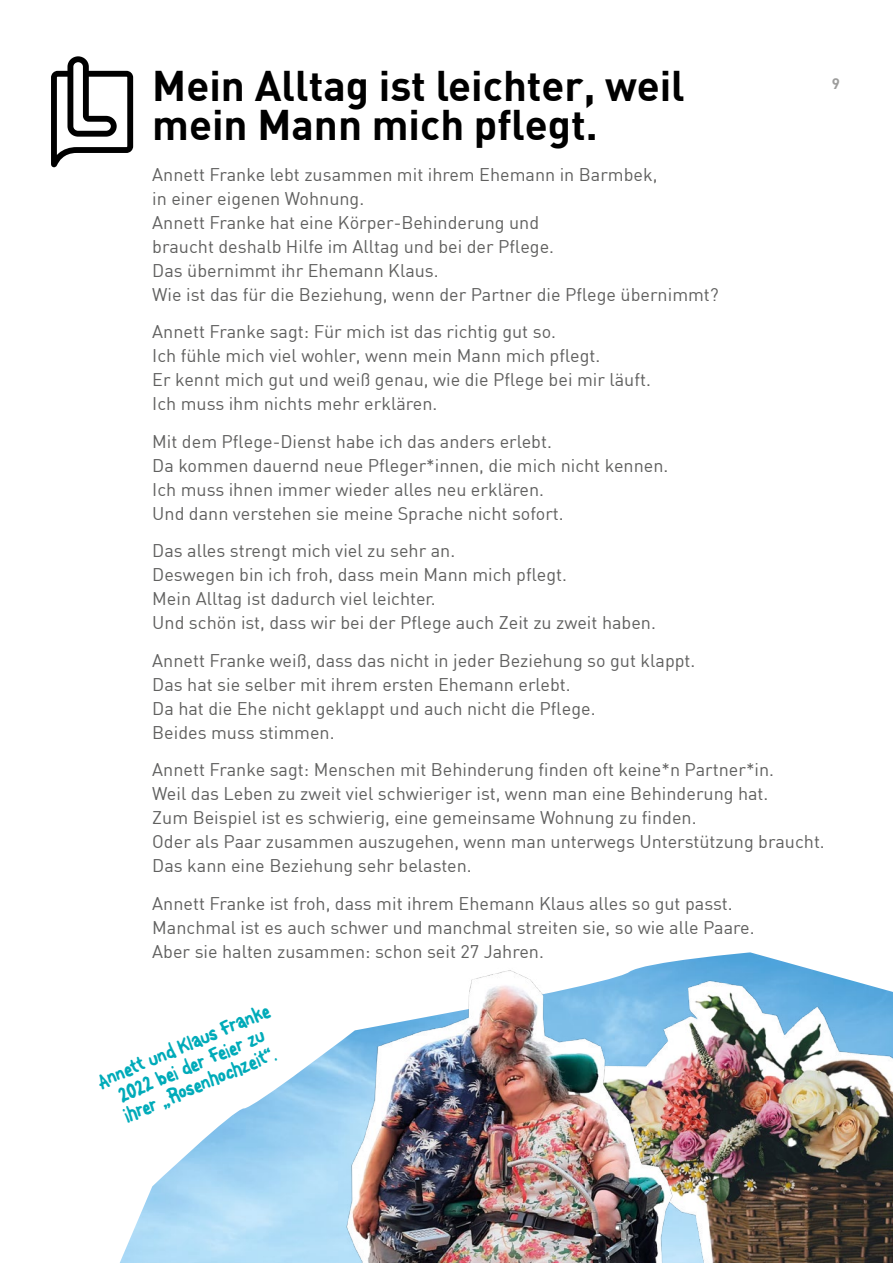
<style>
.page{position:relative;width:893px;height:1263px;background:#fff}
.page>*{position:absolute;margin:0;border:0;box-sizing:border-box;transform-origin:0 0}
.Überschriften_Headline_LL_H2{font:700 42px/39px "DIN";color:#000}
.t1{font:22.5px/21px "Font On A Stick";color:#00abb9;text-align:center}
.Überschriften_Interview_P{font:18px/24px "DIN";color:#60605f}
.t2{font:700 15px "DIN";color:#9d9d9c}
</style>
<div class="page">
<img style="left:120px;top:1045px;width:216px;height:218px">
<svg style="left:51px;top:56px;width:82px;height:111px"></svg>
<img style="left:677px;top:952px;width:216px;height:311px">
<img style="left:336px;top:961px;width:370px;height:302px">
<h2 class="Überschriften_Headline_LL_H2" style="left:152px;top:65px;width:534px">Mein Alltag ist leichter, weil mein Mann mich pflegt.</h2>
<p class="Überschriften_Interview_P" style="left:152px;top:162px;width:568px">Annett Franke lebt zusammen mit ihrem Ehemann in Barmbek,<br>in einer eigenen Wohnung.<br>Annett Franke hat eine Körper-Behinderung und<br>braucht deshalb Hilfe im Alltag und bei der Pflege.<br>Das übernimmt ihr Ehemann Klaus.<br>Wie ist das für die Beziehung, wenn der Partner die Pflege übernimmt?</p>
<p class="Überschriften_Interview_P" style="left:152px;top:319px;width:500px">Annett Franke sagt: Für mich ist das richtig gut so.<br>Ich fühle mich viel wohler, wenn mein Mann mich pflegt.<br>Er kennt mich gut und weiß genau, wie die Pflege bei mir läuft.<br>Ich muss ihm nichts mehr erklären.</p>
<p class="Überschriften_Interview_P" style="left:152px;top:429px;width:518px">Mit dem Pflege-Dienst habe ich das anders erlebt.<br>Da kommen dauernd neue Pfleger*innen, die mich nicht kennen.<br>Ich muss ihnen immer wieder alles neu erklären.<br>Und dann verstehen sie meine Sprache nicht sofort.</p>
<p class="Überschriften_Interview_P" style="left:152px;top:538px;width:505px">Das alles strengt mich viel zu sehr an.<br>Deswegen bin ich froh, dass mein Mann mich pflegt.<br>Mein Alltag ist dadurch viel leichter.<br>Und schön ist, dass wir bei der Pflege auch Zeit zu zweit haben.</p>
<p class="Überschriften_Interview_P" style="left:152px;top:648px;width:545px">Annett Franke weiß, dass das nicht in jeder Beziehung so gut klappt.<br>Das hat sie selber mit ihrem ersten Ehemann erlebt.<br>Da hat die Ehe nicht geklappt und auch nicht die Pflege.<br>Beides muss stimmen.</p>
<p class="Überschriften_Interview_P" style="left:152px;top:757px;width:674px">Annett Franke sagt: Menschen mit Behinderung finden oft keine*n Partner*in.<br>Weil das Leben zu zweit viel schwieriger ist, wenn man eine Behinderung hat.<br>Zum Beispiel ist es schwierig, eine gemeinsame Wohnung zu finden.<br>Oder als Paar zusammen auszugehen, wenn man unterwegs Unterstützung braucht.<br>Das kann eine Beziehung sehr belasten.</p>
<p class="Überschriften_Interview_P" style="left:152px;top:891px;width:604px">Annett Franke ist froh, dass mit ihrem Ehemann Klaus alles so gut passt.<br>Manchmal ist es auch schwer und manchmal streiten sie, so wie alle Paare.<br>Aber sie halten zusammen: schon seit 27 Jahren.</p>
<p class="t2" style="left:832px;top:74px;width:10px">9</p>
<p class="t1" style="left:94px;top:1072px;width:187px;rotate:-23deg">Annett und Klaus Franke<br>2022 bei der Feier zu ihrer „Rosenhochzeit“.</p>
</div>
